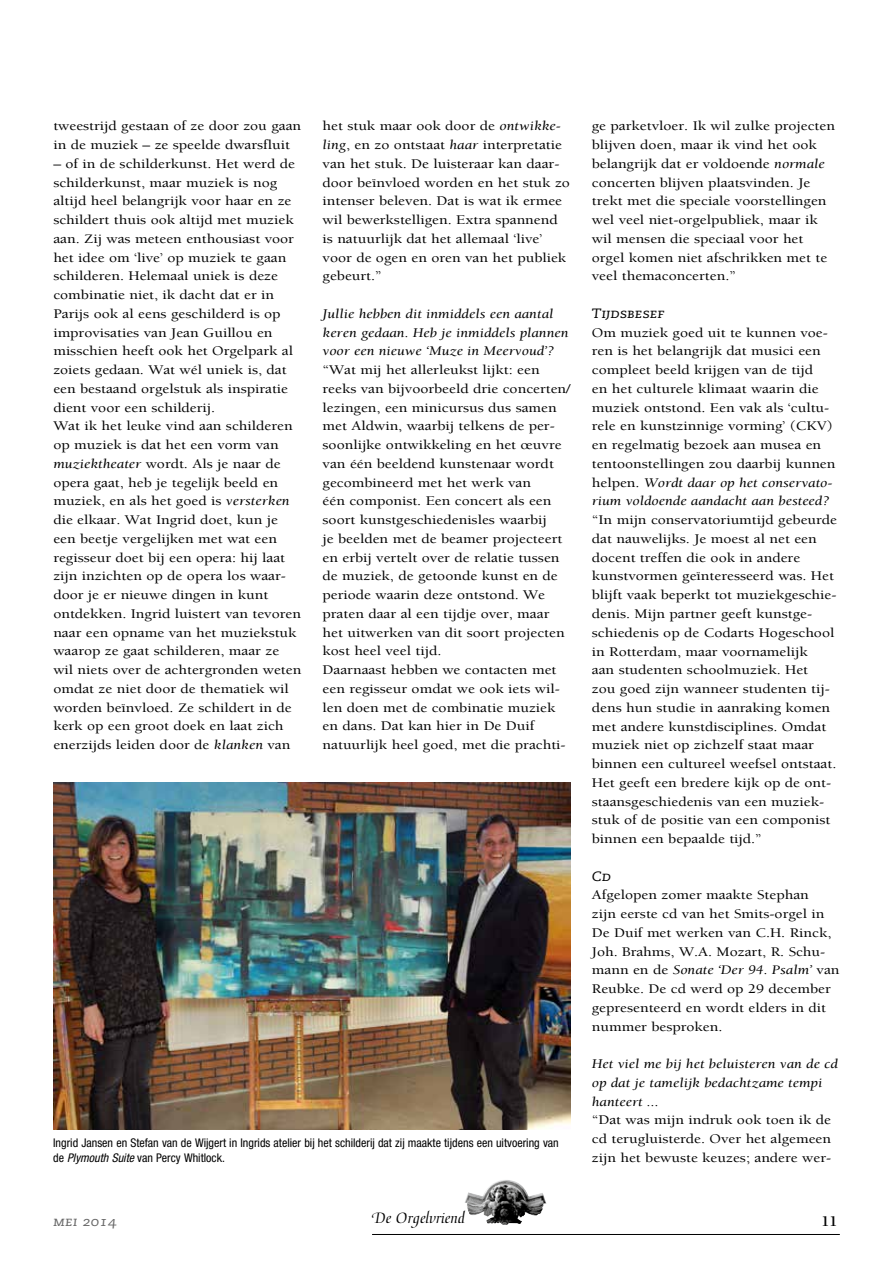
<style>
.page{position:relative;width:893px;height:1263px;background:#fff}
.page>*{position:absolute;margin:0;border:0;box-sizing:border-box;transform-origin:0 0}
.t1{font:16.5px "Medici Script";color:#000}
.t2{font:700 15px "Berkeley Orgelvriend";color:#000}
.t3{font:13.5px/18.8px "Berkeley Orgelvriend";color:#000;scale:1.15 1}
.t4{font:italic 13.5px/18.8px "Berkeley Orgelvriend";color:#000;scale:1.15 1}
.t5{font:13.5px "Caecilia Italic SC";color:#000;scale:1.15 1}
.t6{font:13.5px "Caecilia Italic SC";color:#676767;scale:1.15 1}
.t7{font:condensed 12px/15px "Helvetica Neue";color:#000}
.s1{font-style:italic}
</style>
<div class="page">
<img style="left:465px;top:1180px;width:81px;height:45px">
<hr style="left:372px;top:1234px;width:468px;height:1px;background:#000">
<img style="left:53px;top:783px;width:517px;height:346px">
<p class="t3" style="left:53px;top:117px;width:217px">tweestrijd gestaan of ze door zou gaan in de muziek – ze speelde dwarsfluit</p>
<p class="t3" style="left:53px;top:154px;width:217px">– of in de schilderkunst. Het werd de schilderkunst, maar muziek is nog altijd heel belangrijk voor haar en ze schildert thuis ook altijd met muziek aan. Zij was meteen enthousiast voor het idee om ‘live’ op muziek te gaan schilderen. Helemaal uniek is deze combinatie niet, ik dacht dat er in Parijs ook al eens geschilderd is op improvisaties van Jean Guillou en misschien heeft ook het Orgelpark al zoiets gedaan. Wat wél uniek is, dat een bestaand orgelstuk als inspiratie dient voor een schilderij.<br>Wat ik het leuke vind aan schilderen op muziek is dat het een vorm van <span class="s1">muziektheater</span> wordt. Als je naar de opera gaat, heb je tegelijk beeld en muziek, en als het goed is <span class="s1">versterken </span>die elkaar. Wat Ingrid doet, kun je een beetje vergelijken met wat een regisseur doet bij een opera: hij laat zijn inzichten op de opera los waar&shy;door je er nieuwe dingen in kunt ontdekken. Ingrid luistert van tevoren naar een opname van het muziekstuk waarop ze gaat schilderen, maar ze wil niets over de achtergronden weten omdat ze niet door de thematiek wil worden beïnvloed. Ze schildert in de kerk op een groot doek en laat zich enerzijds leiden door de <span class="s1">klanken</span> van</p>
<p class="t3" style="left:323px;top:117px;width:217px">het stuk maar ook door de <span class="s1">ontwikke&shy;ling</span>, en zo ontstaat <span class="s1">haar</span> interpretatie van het stuk. De luisteraar kan daar&shy;door beïnvloed worden en het stuk zo intenser beleven. Dat is wat ik ermee wil bewerkstelligen. Extra spannend is natuurlijk dat het allemaal ‘live’ voor de ogen en oren van het publiek gebeurt.”</p>
<p class="t4" style="left:323px;top:305px;width:215px">Jullie hebben dit inmiddels een aantal keren gedaan. Heb je inmiddels plannen voor een nieuwe ‘Muze in Meervoud’?</p>
<p class="t3" style="left:323px;top:361px;width:217px">“Wat mij het allerleukst lijkt: een reeks van bijvoorbeeld drie concerten/ lezingen, een minicursus dus samen met Aldwin, waarbij telkens de per&shy;soonlijke ontwikkeling en het œuvre van één beeldend kunstenaar wordt gecombineerd met het werk van<br>één componist. Een concert als een soort kunstgeschiedenisles waarbij<br>je beelden met de beamer projecteert en erbij vertelt over de relatie tussen de muziek, de getoonde kunst en de periode waarin deze ontstond. We praten daar al een tijdje over, maar het uitwerken van dit soort projecten kost heel veel tijd.<br>Daarnaast hebben we contacten met een regisseur omdat we ook iets wil&shy;len doen met de combinatie muziek en dans. Dat kan hier in De Duif natuurlijk heel goed, met die prachti-</p>
<p class="t7" style="left:53px;top:1135px;width:507px">Ingrid Jansen en Stefan van de Wijgert in Ingrids atelier bij het schilderij dat zij maakte tijdens een uitvoering van de <span class="s1">Plymouth Suite</span> van Percy Whitlock.</p>
<p class="t3" style="left:592px;top:117px;width:213px">ge parketvloer. Ik wil zulke projecten blijven doen, maar ik vind het ook belangrijk dat er voldoende <span class="s1">normale </span>concerten blijven plaatsvinden. Je trekt met die speciale voorstellingen wel veel niet-orgelpubliek, maar ik wil mensen die speciaal voor het orgel komen niet afschrikken met te veel themaconcerten.”</p>
<p class="t5" style="left:592px;top:306px;width:64px">Tijdsbesef</p>
<p class="t3" style="left:592px;top:323px;width:213px">Om muziek goed uit te kunnen voe&shy;ren is het belangrijk dat musici een compleet beeld krijgen van de tijd<br>en het culturele klimaat waarin die muziek ontstond. Een vak als ‘cultu&shy;rele en kunstzinnige vorming’ (CKV) en regelmatig bezoek aan musea en tentoonstellingen zou daarbij kunnen helpen. <span class="s1">Wordt daar op het conservato&shy;rium voldoende aandacht aan besteed?</span></p>
<p class="t3" style="left:592px;top:511px;width:215px">“In mijn conservatoriumtijd gebeurde dat nauwelijks. Je moest al net een docent treffen die ook in andere kunstvormen geïnteresseerd was. Het blijft vaak beperkt tot muziekgeschie&shy;denis. Mijn partner geeft kunstge&shy;schiedenis op de Codarts Hogeschool in Rotterdam, maar voornamelijk<br>aan studenten schoolmuziek. Het<br>zou goed zijn wanneer studenten tij&shy;dens hun studie in aanraking komen met andere kunstdisciplines. Omdat muziek niet op zichzelf staat maar binnen een cultureel weefsel ontstaat.<br>Het geeft een bredere kijk op de ont&shy;staansgeschiedenis van een muziek&shy;stuk of de positie van een componist binnen een bepaalde tijd.”</p>
<p class="t5" style="left:592px;top:868px;width:18px">Cd</p>
<p class="t3" style="left:592px;top:886px;width:217px">Afgelopen zomer maakte Stephan<br>zijn eerste cd van het Smits-orgel in<br>De Duif met werken van C.H. Rinck,<br>Joh. Brahms, W.A. Mozart, R. Schu&shy;mann en de <span class="s1">Sonate ‘Der 94. Psalm’</span> van<br>Reubke. De cd werd op 29 december gepresenteerd en wordt elders in dit nummer besproken.</p>
<p class="t4" style="left:592px;top:1055px;width:216px">Het viel me bij het beluisteren van de cd op dat je tamelijk bedachtzame tempi hanteert ...</p>
<p class="t3" style="left:592px;top:1111px;width:210px;text-align:justify">“Dat was mijn indruk ook toen ik de cd terugluisterde. Over het algemeen zijn het bewuste keuzes; andere wer-</p>
<p class="t6" style="left:53px;top:1214px;width:57px">mei 2014</p>
<p class="t1" style="left:372px;top:1209px;width:94px">De Orgelvriend</p>
<p class="t2" style="left:821px;top:1213px;width:18px">11</p>
</div>
